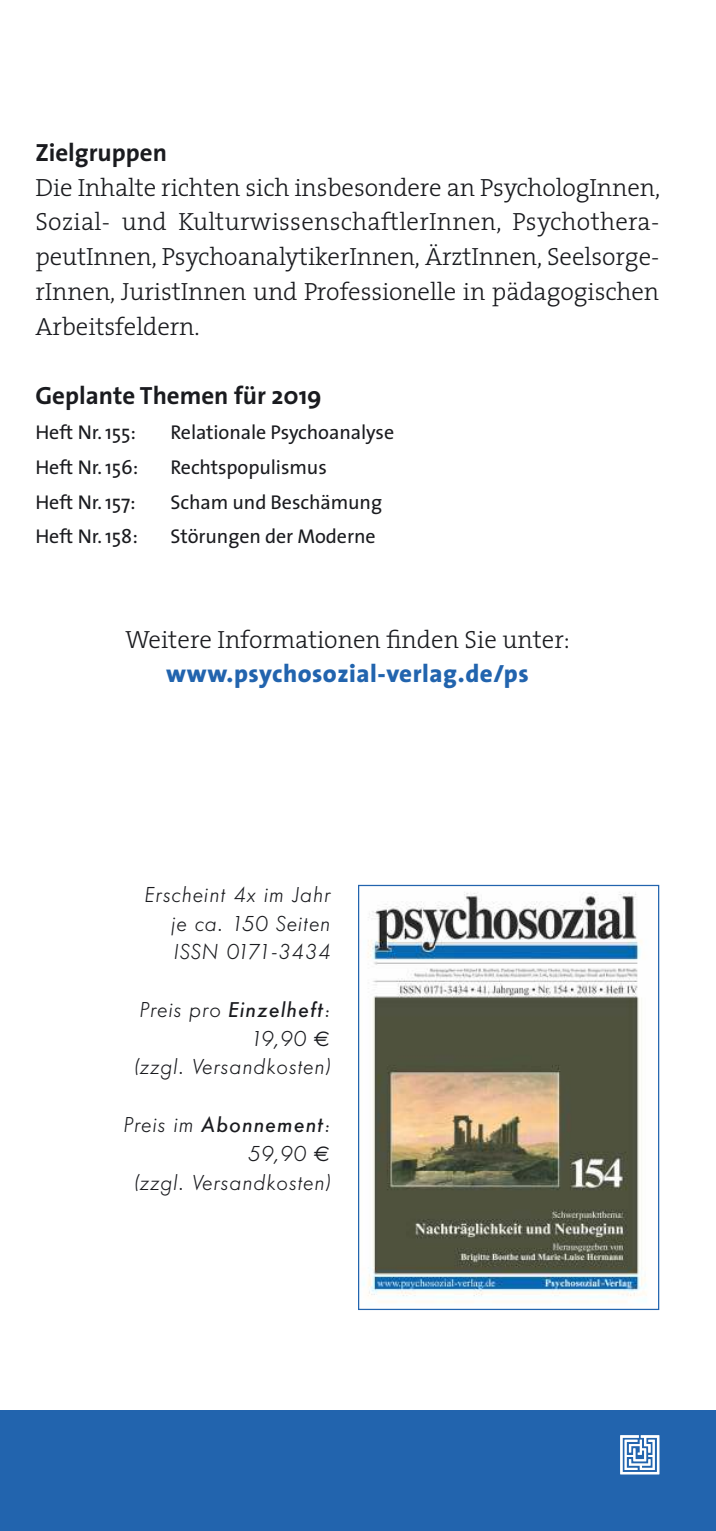
<style>
.page{position:relative;width:716px;height:1531px;background:#fff}
.page>*{position:absolute;margin:0;border:0;box-sizing:border-box;transform-origin:0 0}
.t1{font:300 25px/34.8px "The Serif";letter-spacing:-.005em;color:#1a1b1f;text-align:justify}
.t2{font:700 25px "The Sans";color:#1a1b1f}
.t3{font:800 25px "The Sans";letter-spacing:.02em;color:#2264ae}
.t4{font:italic 300 21.25px/28.8px "Futura BQ";letter-spacing:.065em;color:#1a1b1f;text-align:right}
.t5{font:20px "The Sans";letter-spacing:-.005em;color:#1a1b1f}
.s1{font-weight:500}
.s2{font-family:"Euro Sans";font-weight:400;font-style:normal}
</style>
<div class="page">
<div style="left:0;top:1410px;width:716px;height:121px;background:#2264ae"></div>
<svg style="left:620px;top:1435px;width:39px;height:39px"></svg>
<img style="left:362px;top:892px;width:285px;height:411px">
<div style="left:358px;top:885px;width:301px;height:425px;border:1px solid #2264ae"></div>
<p class="t2" style="left:35px;top:142px;width:133px">Zielgruppen</p>
<p class="t1" style="left:35px;top:172px;width:626px">Die Inhalte richten sich insbesondere an PsychologInnen, Sozial- und KulturwissenschaftlerInnen, Psychothera&shy;peutInnen, PsychoanalytikerInnen, ÄrztInnen, Seelsorge&shy;rInnen, JuristInnen und Professionelle in pädagogischen Arbeitsfeldern.</p>
<p class="t2" style="left:35px;top:386px;width:288px">Geplante Themen für 2019</p>
<p class="t5" style="left:35px;top:424px;width:102px">Heft Nr. 155:</p>
<p class="t5" style="left:170px;top:424px;width:225px">Relationale Psychoanalyse</p>
<p class="t5" style="left:35px;top:459px;width:104px">Heft Nr. 156:</p>
<p class="t5" style="left:170px;top:459px;width:158px">Rechtspopulismus</p>
<p class="t5" style="left:35px;top:494px;width:102px">Heft Nr. 157:</p>
<p class="t5" style="left:170px;top:494px;width:213px">Scham und Beschämung</p>
<p class="t5" style="left:35px;top:528px;width:104px">Heft Nr. 158:</p>
<p class="t5" style="left:170px;top:528px;width:207px">Störungen der Moderne</p>
<p class="t1" style="left:125px;top:624px;width:446px">Weitere Informationen finden Sie unter:</p>
<p class="t3" style="left:166px;top:664px;width:364px">www.psychosozial-verlag.de/ps</p>
<p class="t4" style="left:171px;top:882px;width:160px;text-align:justify;text-indent:-27px">Erscheint 4x im Jahr je ca. 150 Seiten ISSN 0171-3434</p>
<p class="t4" style="left:134px;top:997px;width:197px">Preis pro <span class="s1">Einzelheft</span>:<br>19,90 <span class="s2">€<br></span>(zzgl. Versandkosten)</p>
<p class="t4" style="left:123px;top:1112px;width:208px">Preis im <span class="s1">Abonnement</span>:<br>59,90 <span class="s2">€<br></span>(zzgl. Versandkosten)</p>
</div>
